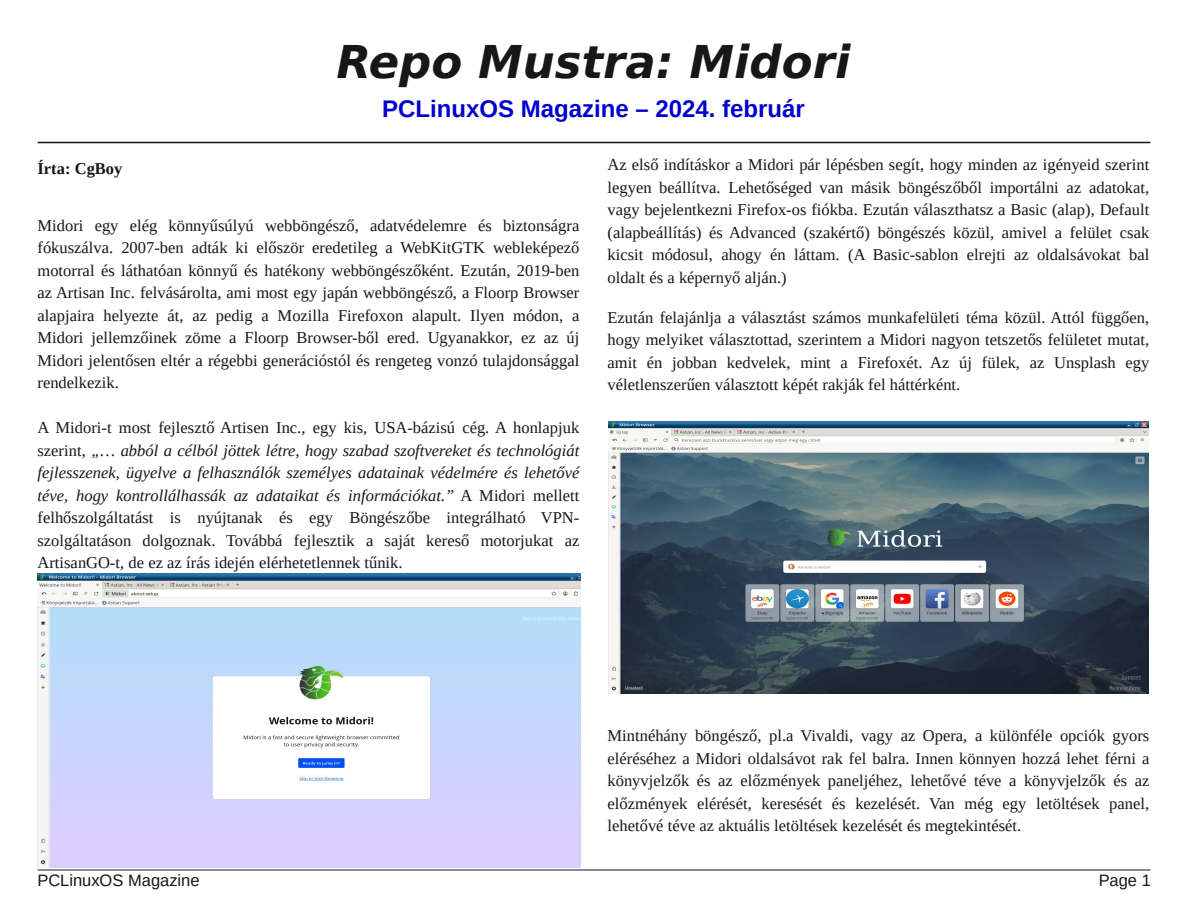
<style>
.page{position:relative;width:1188px;height:918px;background:#fff}
.page>*{position:absolute;margin:0;border:0;box-sizing:border-box;transform-origin:0 0}
.t1{font:italic 700 45px "Bitstream Vera Sans";color:#181715}
.t2{font:700 24px "Liberation Sans";color:#0000cd}
.t3{font:16.5px/22.5px "Liberation Serif";color:#181715;text-align:justify}
.t4{font:16.5px "Liberation Sans";color:#181715}
.t5{font:700 16.5px "Liberation Serif";color:#181715}
.s1{font-style:italic}
</style>
<div class="page">
<hr style="left:38px;top:142px;width:1112px;height:1px;background:#181715">
<hr style="left:38px;top:870px;width:1112px;height:1px;background:#181715">
<img style="left:38px;top:573px;width:543px;height:294px">
<img style="left:608px;top:422px;width:541px;height:272px">
<h1 class="t1" style="left:336px;top:36px;width:515px">Repo Mustra: Midori</h1>
<h2 class="t2" style="left:382px;top:95px;width:424px">PCLinuxOS Magazine – 2024. február</h2>
<p class="t5" style="left:38px;top:159px;width:86px">Írta: CgBoy</p>
<p class="t3" style="left:38px;top:214px;width:543px">Midori egy elég könnyűsúlyú webböngésző, adatvédelemre és biztonságra fókuszálva. 2007-ben adták ki először eredetileg a WebKitGTK webleképező motorral és láthatóan könnyű és hatékony webböngészőként. Ezután, 2019-ben az Artisan Inc. felvásárolta, ami most egy japán webböngésző, a Floorp Browser alapjaira helyezte át, az pedig a Mozilla Firefoxon alapult. Ilyen módon, a Midori jellemzőinek zöme a Floorp Browser-ből ered. Ugyanakkor, ez az új Midori jelentősen eltér a régebbi generációstól és rengeteg vonzó tulajdonsággal rendelkezik.</p>
<p class="t3" style="left:38px;top:416px;width:543px">A Midori-t most fejlesztő Artisen Inc., egy kis, USA-bázisú cég. A honlapjuk szerint, <span class="s1">„… abból a célból jöttek létre, hogy szabad szoftvereket és technológiát fejlesszenek, ügyelve a felhasználók személyes adatainak védelmére és lehetővé téve, hogy kontrollálhassák az adataikat és információkat.”</span> A Midori mellett felhőszolgáltatást is nyújtanak és egy Böngészőbe integrálható VPN&shy;szolgáltatáson dolgoznak. Továbbá fejlesztik a saját kereső motorjukat az ArtisanGO-t, de ez az írás idején elérhetetlennek tűnik.</p>
<p class="t3" style="left:608px;top:154px;width:543px">Az első indításkor a Midori pár lépésben segít, hogy minden az igényeid szerint legyen beállítva. Lehetőséged van másik böngészőből importálni az adatokat, vagy bejelentkezni Firefox-os fiókba. Ezután választhatsz a Basic (alap), Default (alapbeállítás) és Advanced (szakértő) böngészés közül, amivel a felület csak kicsit módosul, ahogy én láttam. (A Basic-sablon elrejti az oldalsávokat bal oldalt és a képernyő alján.)</p>
<p class="t3" style="left:608px;top:306px;width:543px">Ezután felajánlja a választást számos munkafelületi téma közül. Attól függően, hogy melyiket választottad, szerintem a Midori nagyon tetszetős felületet mutat, amit én jobban kedvelek, mint a Firefoxét. Az új fülek, az Unsplash egy véletlenszerűen választott képét rakják fel háttérként.</p>
<p class="t3" style="left:608px;top:724px;width:543px">Mintnéhány böngésző, pl.a Vivaldi, vagy az Opera, a különféle opciók gyors eléréséhez a Midori oldalsávot rak fel balra. Innen könnyen hozzá lehet férni a könyvjelzők és az előzmények paneljéhez, lehetővé téve a könyvjelzők és az előzmények elérését, keresését és kezelését. Van még egy letöltések panel, lehetővé téve az aktuális letöltések kezelését és megtekintését.</p>
<p class="t4" style="left:38px;top:872px;width:164px">PCLinuxOS Magazine</p>
<p class="t4" style="left:1099px;top:871px;width:54px">Page 1</p>
</div>
